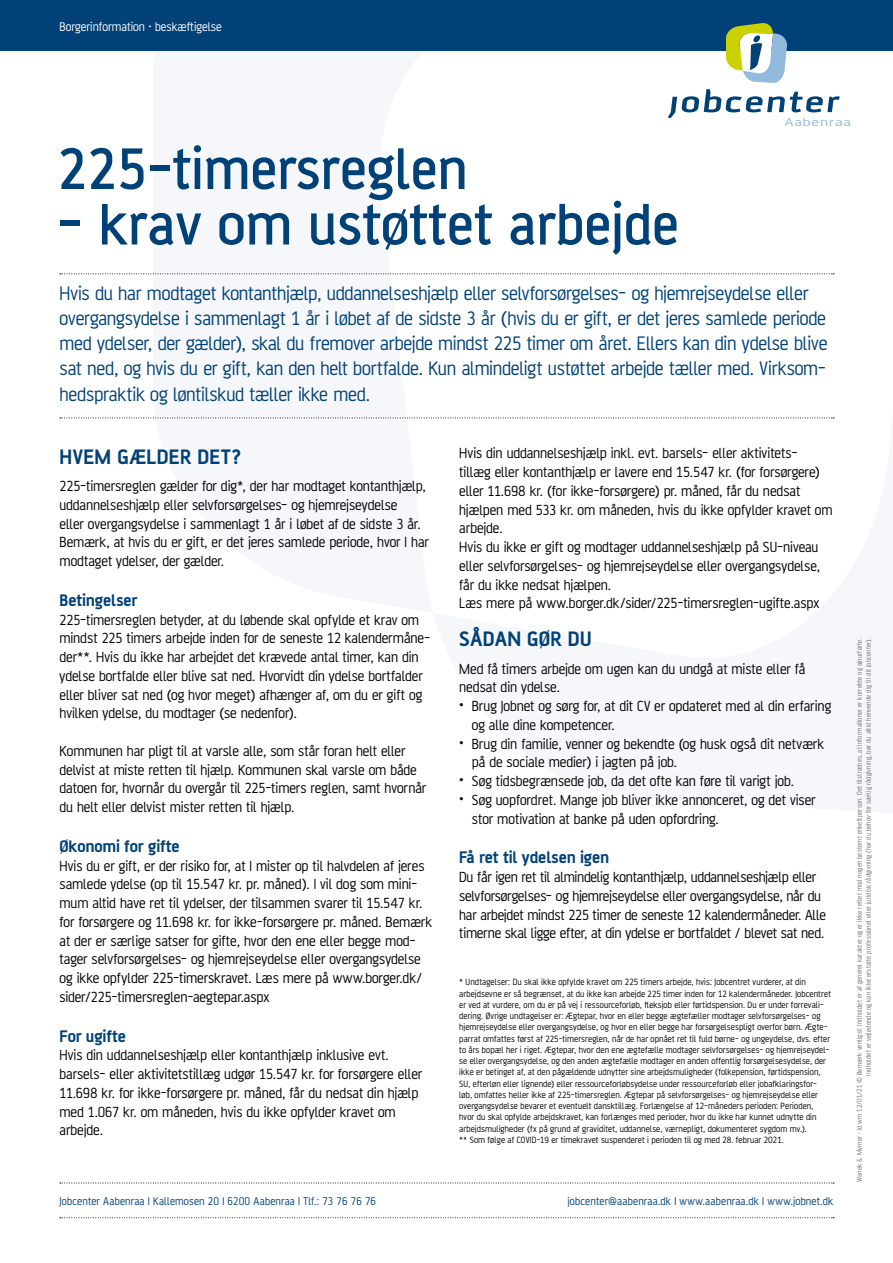
<style>
.page{position:relative;width:893px;height:1263px;background:#fff}
.page>*{position:absolute;margin:0;border:0;box-sizing:border-box;transform-origin:0 0}
.t1{font:500 63px "AF Battersea";color:#004178}
.t2{font:700 22.5px "AF Battersea";letter-spacing:.01em;color:#004178}
.t3{font:21px/25.2px "AF Battersea";letter-spacing:-.01em;color:#004178}
.P_bold{font:700 18px "AF Battersea";letter-spacing:-.01em;color:#004178}
.t4{font:15.75px/18.8px "AF Battersea";letter-spacing:-.005em;color:#000}
.P_virksomhedsservice{font:13.5px "AF Battersea";color:#fff}
.t5{font:12px "AF Battersea";letter-spacing:.015em;color:#004178}
.t6{font:12px "AF Battersea";letter-spacing:.05em;color:#91badc;scale:1.5 1}
.P_footnote{font:9.75px/11.2px "AF Battersea";letter-spacing:.01em;color:#000}
.t7{font:7.5px/9px "AF Battersea";letter-spacing:.01em;color:#707172;text-align:right}
</style>
<div class="page">
<div style="left:0;top:0;width:893px;height:51px;background:#004178"></div>
<svg style="left:60px;top:1182px;width:774px;height:1px"></svg>
<svg style="left:60px;top:1217px;width:774px;height:1px"></svg>
<svg style="left:668px;top:89px;width:172px;height:29px"></svg>
<svg style="left:726px;top:23px;width:61px;height:60px"></svg>
<svg style="left:60px;top:273px;width:774px;height:1px"></svg>
<svg style="left:60px;top:418px;width:774px;height:1px"></svg>
<p class="P_virksomhedsservice" style="left:60px;top:20px;width:164px">Borgerinformation · beskæftigelse</p>
<h1 class="t1" style="left:57px;top:137px;width:412px">225-timersreglen</h1>
<h1 class="t1" style="left:57px;top:193px;width:623px">- krav om ustøttet arbejde</h1>
<p class="t6" style="left:785px;top:116px;width:46px">Aabenraa</p>
<h2 class="t3" style="left:60px;top:280px;width:769px">Hvis du har modtaget kontanthjælp, uddannelseshjælp eller selvforsørgelses- og hjemrejseydelse eller overgangsydelse i sammenlagt 1 år i løbet af de sidste 3 år (hvis du er gift, er det jeres samlede periode med ydelser, der gælder), skal du fremover arbejde mindst 225 timer om året. Ellers kan din ydelse blive sat ned, og hvis du er gift, kan den helt bortfalde. Kun almindeligt ustøttet arbejde tæller med. Virksom&shy;hedspraktik og løntilskud tæller ikke med.</h2>
<h3 class="t2" style="left:60px;top:444px;width:183px">HVEM GÆLDER DET?</h3>
<p class="t4" style="left:60px;top:476px;width:371px">225-timersreglen gælder for dig*, der har modtaget kontanthjælp, uddannelseshjælp eller selvforsørgelses- og hjemrejseydelse<br>eller overgangsydelse i sammenlagt 1 år i løbet af de sidste 3 år.<br>Bemærk, at hvis du er gift, er det jeres samlede periode, hvor I har modtaget ydelser, der gælder.</p>
<p class="P_bold" style="left:60px;top:590px;width:80px">Betingelser</p>
<p class="t4" style="left:60px;top:610px;width:372px">225-timersreglen betyder, at du løbende skal opfylde et krav om mindst 225 timers arbejde inden for de seneste 12 kalendermåne&shy;der**. Hvis du ikke har arbejdet det krævede antal timer, kan din ydelse bortfalde eller blive sat ned. Hvorvidt din ydelse bortfalder eller bliver sat ned (og hvor meget) afhænger af, om du er gift og hvilken ydelse, du modtager (se nedenfor).</p>
<p class="t4" style="left:60px;top:741px;width:368px">Kommunen har pligt til at varsle alle, som står foran helt eller delvist at miste retten til hjælp. Kommunen skal varsle om både datoen for, hvornår du overgår til 225-timers reglen, samt hvornår du helt eller delvist mister retten til hjælp.</p>
<p class="P_bold" style="left:60px;top:836px;width:122px">Økonomi for gifte</p>
<p class="t4" style="left:60px;top:856px;width:374px">Hvis du er gift, er der risiko for, at I mister op til halvdelen af jeres samlede ydelse (op til 15.547 kr. pr. måned). I vil dog som mini&shy;mum altid have ret til ydelser, der tilsammen svarer til 15.547 kr. for forsørgere og 11.698 kr. for ikke-forsørgere pr. måned. Bemærk at der er særlige satser for gifte, hvor den ene eller begge mod&shy;tager selvforsørgelses- og hjemrejseydelse eller overgangsydelse og ikke opfylder 225-timerskravet. Læs mere på www.borger.dk/ sider/225-timersreglen-aegtepar.aspx</p>
<p class="P_bold" style="left:60px;top:1026px;width:68px">For ugifte</p>
<p class="t4" style="left:60px;top:1046px;width:364px">Hvis din uddannelseshjælp eller kontanthjælp inklusive evt. barsels- eller aktivitetstillæg udgør 15.547 kr. for forsørgere eller 11.698 kr. for ikke-forsørgere pr. måned, får du nedsat din hjælp med 1.067 kr. om måneden, hvis du ikke opfylder kravet om arbejde.</p>
<p class="t4" style="left:459px;top:444px;width:340px">Hvis din uddannelseshjælp inkl. evt. barsels- eller aktivitets-</p>
<p class="t4" style="left:459px;top:462px;width:375px">tillæg eller kontanthjælp er lavere end 15.547 kr. (for forsørgere) eller 11.698 kr. (for ikke-forsørgere) pr. måned, får du nedsat hjælpen med 533 kr. om måneden, hvis du ikke opfylder kravet om arbejde.</p>
<p class="t4" style="left:459px;top:537px;width:363px;text-align:justify">Hvis du ikke er gift og modtager uddannelseshjælp på SU-niveau eller selvforsørgelses- og hjemrejseydelse eller overgangsydelse, får du ikke nedsat hjælpen.</p>
<p class="t4" style="left:459px;top:594px;width:362px">Læs mere på www.borger.dk/sider/225-timersreglen-ugifte.aspx</p>
<h3 class="t2" style="left:459px;top:627px;width:134px">SÅDAN GØR DU</h3>
<p class="t4" style="left:459px;top:659px;width:348px">Med få timers arbejde om ugen kan du undgå at miste eller få nedsat din ydelse.</p>
<p class="t4" style="left:472px;top:696px;width:361px;text-indent:-13px">• Brug Jobnet og sørg for, at dit CV er opdateret med al din erfaring og alle dine kompetencer.</p>
<p class="t4" style="left:472px;top:734px;width:354px;text-indent:-13px">• Brug din familie, venner og bekendte (og husk også dit netværk på de sociale medier) i jagten på job.</p>
<p class="t4" style="left:459px;top:771px;width:336px">• Søg tidsbegrænsede job, da det ofte kan føre til varigt job.</p>
<p class="t4" style="left:472px;top:790px;width:345px;text-indent:-13px">• Søg uopfordret. Mange job bliver ikke annonceret, og det viser stor motivation at banke på uden opfordring.</p>
<p class="P_bold" style="left:459px;top:848px;width:151px">Få ret til ydelsen igen</p>
<p class="t4" style="left:459px;top:867px;width:368px">Du får igen ret til almindelig kontanthjælp, uddannelseshjælp eller selvforsørgelses- og hjemrejseydelse eller overgangsydelse, når du har arbejdet mindst 225 timer de seneste 12 kalendermåneder. Alle timerne skal ligge efter, at din ydelse er bortfaldet / blevet sat ned.</p>
<p class="P_footnote" style="left:459px;top:976px;width:348px">* Undtagelser: Du skal ikke opfylde kravet om 225 timers arbejde, hvis: Jobcentret vurderer, at din</p>
<p class="P_footnote" style="left:459px;top:988px;width:373px">arbejdsevne er så begrænset, at du ikke kan arbejde 225 timer inden for 12 kalendermåneder. Jobcentret er ved at vurdere, om du er på vej i ressourceforløb, fleksjob eller førtidspension. Du er under forrevali&shy;dering. Øvrige undtagelser er: Ægtepar, hvor en eller begge ægtefæller modtager selvforsørgelses- og hjemrejseydelse eller overgangsydelse, og hvor en eller begge har forsørgelsespligt overfor børn. Ægte&shy;parrat omfattes først af 225-timersreglen, når de har opnået ret til fuld børne- og ungeydelse, dvs. efter to års bopæl her i riget. Ægtepar, hvor den ene ægtefælle modtager selvforsørgelses- og hjemrejseydel&shy;se eller overgangsydelse, og den anden ægtefælle modtager en anden offentlig forsørgelsesydelse, der ikke er betinget af, at den pågældende udnytter sine arbejdsmuligheder (folkepension, førtidspension, SU, efterløn eller lignende) eller ressourceforløbsydelse under ressourceforløb eller jobafklaringsfor&shy;løb, omfattes heller ikke af 225-timersreglen. Ægtepar på selvforsørgelses- og hjemrejseydelse eller overgangsydelse bevarer et eventuelt dansktillæg. Forlængelse af 12-måneders perioden: Perioden,<br>hvor du skal opfylde arbejdskravet, kan forlænges med perioder, hvor du ikke har kunnet udnytte din arbejdsmuligheder (fx på grund af graviditet, uddannelse, værnepligt, dokumenteret sygdom mv.).</p>
<p class="P_footnote" style="left:459px;top:1134px;width:326px">** Som følge af COVID-19 er timekravet suspenderet i perioden til og med 28. februar 2021.</p>
<p class="t5" style="left:60px;top:1194px;width:318px">Jobcenter Aabenraa | Kallemosen 20 | 6200 Aabenraa | Tlf.: 73 76 76 76</p>
<p class="t5" style="left:567px;top:1194px;width:267px">jobcenter@aabenraa.dk | www.aabenraa.dk | www.jobnet.dk</p>
<p class="t7" style="left:855px;top:1182px;width:545px;rotate:-90deg">Wanek &amp; Myrner · id wm 12/01/21 © Bemærk venligst: Indholdet er af generel karakter og er ikke rettet mod nogen bestemt enkeltperson. Det tilstræbes, at informationer er korrekte og ajourførte.<br>Indholdet er vejledende og kan ikke erstatte professionel eller juridisk rådgivning (har du behov for særlig rådgivning, bør du altid henvende dig til dit jobcenter).</p>
</div>
